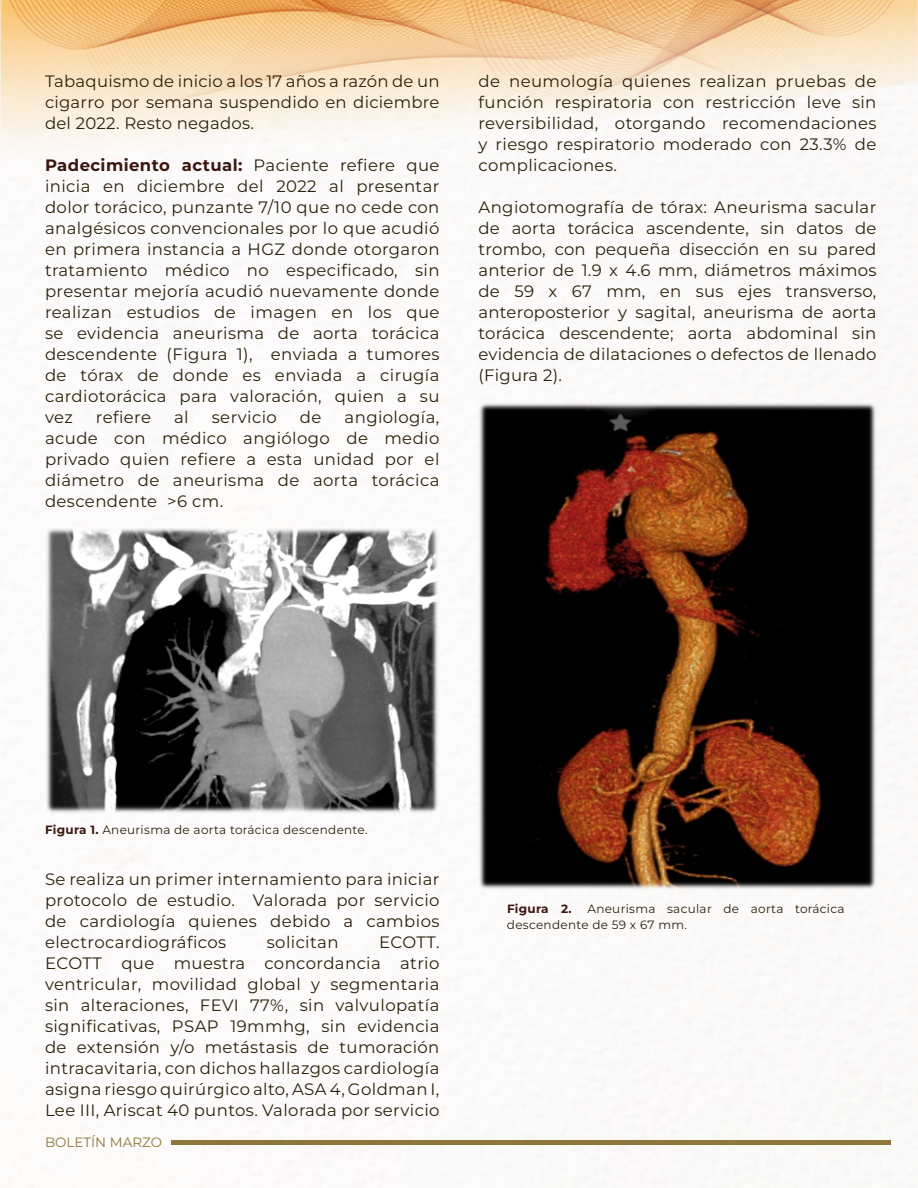
<style>
.page{position:relative;width:918px;height:1188px;background:#fff}
.page>*{position:absolute;margin:0;border:0;box-sizing:border-box;transform-origin:0 0}
.t1{font:16.5px/21px "Montserrat";letter-spacing:.025em;color:#2b210a;text-align:justify}
.t2{font:13.5px "Montserrat";color:#8f773c}
.t3{font:12px/16.5px "Montserrat";letter-spacing:.025em;color:#2b210a}
.t4{font:700 12px "Montserrat";letter-spacing:.025em;color:#3a160e}
.s1{font-weight:700;color:#3a160e}
</style>
<div class="page">
<img style="left:915px;top:476px;width:3px;height:618px">
<img style="left:0;top:0;width:918px;height:177px">
<img style="left:45px;top:528px;width:394px;height:285px">
<img style="left:478px;top:402px;width:398px;height:488px">
<hr style="left:171px;top:1140px;width:719px;height:4px;background:#8f773c">
<p class="t1" style="left:45px;top:70px;width:396px">Tabaquismo de inicio a los 17 años a razón de un cigarro por semana suspendido en diciembre del 2022. Resto negados.</p>
<p class="t1" style="left:45px;top:154px;width:396px"><span class="s1">Padecimiento actual:</span> Paciente refiere que inicia en diciembre del 2022 al presentar dolor torácico, punzante 7/10 que no cede con analgésicos convencionales por lo que acudió en primera instancia a HGZ donde otorgaron tratamiento médico no especificado, sin presentar mejoría acudió nuevamente donde realizan estudios de imagen en los que se evidencia aneurisma de aorta torácica descendente (Figura 1), enviada a tumores de tórax de donde es enviada a cirugía cardiotorácica para valoración, quien a su vez</p>
<p class="t1" style="left:96px;top:406px;width:57px">refiere</p>
<p class="t1" style="left:174px;top:406px;width:16px">al</p>
<p class="t1" style="left:212px;top:406px;width:67px">servicio</p>
<p class="t1" style="left:300px;top:406px;width:23px">de</p>
<p class="t1" style="left:45px;top:406px;width:396px;text-indent:300px">angiología, acude con médico angiólogo de medio privado quien refiere a esta unidad por el diámetro de aneurisma de aorta torácica descendente &gt;6 cm.</p>
<p class="t1" style="left:479px;top:70px;width:399px">de neumología quienes realizan pruebas de función respiratoria con restricción leve sin reversibilidad, otorgando recomendaciones y riesgo respiratorio moderado con 23.3% de complicaciones.</p>
<p class="t1" style="left:479px;top:196px;width:399px">Angiotomografía de tórax: Aneurisma sacular de aorta torácica ascendente, sin datos de trombo, con pequeña disección en su pared anterior de 1.9 x 4.6 mm, diámetros máximos de 59 x 67 mm, en sus ejes transverso, anteroposterior y sagital, aneurisma de aorta torácica descendente; aorta abdominal sin evidencia de dilataciones o defectos de llenado (Figura 2).</p>
<p class="t3" style="left:45px;top:821px;width:324px"><span class="s1">Figura 1.</span> Aneurisma de aorta torácica descendente.</p>
<p class="t1" style="left:45px;top:868px;width:396px">Se realiza un primer internamiento para iniciar protocolo de estudio. Valorada por servicio de cardiología quienes debido a cambios electrocardiográficos</p>
<p class="t1" style="left:267px;top:931px;width:73px">solicitan</p>
<p class="t1" style="left:45px;top:931px;width:396px;text-indent:334px">ECOTT.<br>ECOTT que muestra concordancia atrio ventricular, movilidad global y segmentaria sin alteraciones, FEVI 77%, sin valvulopatía significativas, PSAP 19mmhg, sin evidencia de extensión y/o metástasis de tumoración intracavitaria, con dichos hallazgos cardiología asigna riesgo quirúrgico alto, ASA 4, Goldman I, Lee III, Ariscat 40 puntos. Valorada por servicio</p>
<p class="t2" style="left:45px;top:1133px;width:119px">BOLETÍN MARZO</p>
<p class="t4" style="left:507px;top:900px;width:66px">Figura 2.</p>
<p class="t3" style="left:507px;top:900px;width:339px;text-indent:80px">Aneurisma sacular de aorta torácica descendente de 59 x 67 mm.</p>
</div>
